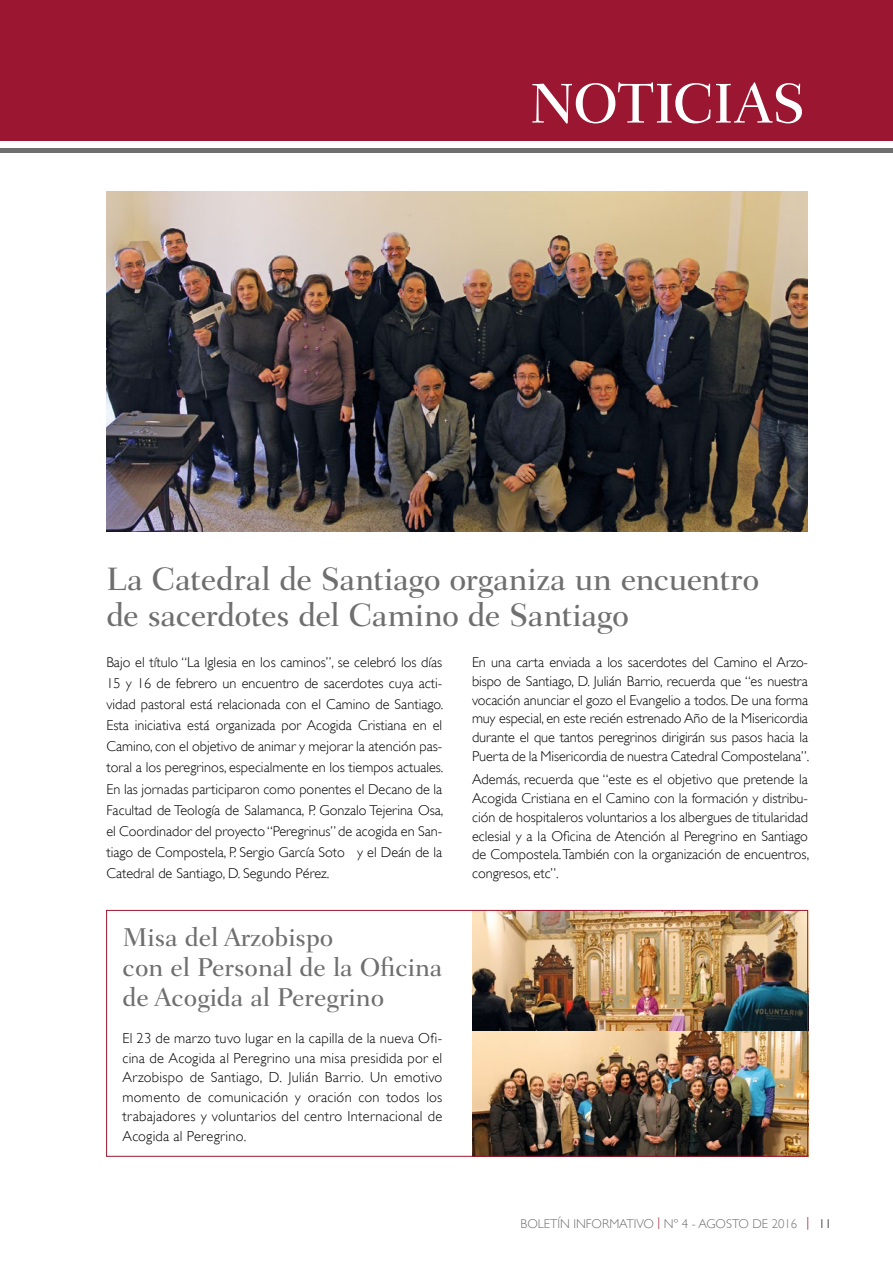
<style>
.page{position:relative;width:893px;height:1263px;background:#fff}
.page>*{position:absolute;margin:0;border:0;box-sizing:border-box;transform-origin:0 0}
.t1{font:500 57px "Fairfield LT Std";letter-spacing:-.015em;color:#fff}
.t2{font:500 33px/36px "Fairfield LT Std";letter-spacing:-.015em;color:#706f6f}
.t3{font:500 26.25px/30px "Fairfield LT Std";color:#706f6f}
.t4{font:300 14.4px/19.5px "Gill Sans";letter-spacing:.015em;color:#000;text-align:justify}
.t5{font:300 14.25px/21.1px "Gill Sans";color:#000;text-align:justify}
.t6{font:300 12.75px "Gill Sans";color:#706f6f}
.s1{color:#9b1731}
.s2{font-family:"Helvetica Neue LT Std";color:#9b1731}
.s3{color:#000}
</style>
<div class="page">
<div style="left:0;top:0;width:893px;height:140px;background:#9b1731"></div>
<hr style="left:0;top:149px;width:893px;height:4px;background:#706f6f">
<img style="left:472px;top:912px;width:334px;height:243px">
<img style="left:106px;top:191px;width:702px;height:340px">
<div style="left:106px;top:910px;width:702px;height:247px;border:1px solid #9b1731"></div>
<h1 class="t1" style="left:529px;top:71px;width:278px">NOTICIAS</h1>
<h2 class="t2" style="left:106px;top:561px;width:654px">La Catedral de Santiago organiza un encuentro de sacerdotes del Camino de Santiago</h2>
<p class="t5" style="left:106px;top:651px;width:339px">Bajo el título “La Iglesia en los caminos”, se celebró los días 15 y 16 de febrero un encuentro de sacerdotes cuya acti&shy;vidad pastoral está relacionada con el Camino de Santiago.<br>Esta iniciativa está organizada por Acogida Cristiana en el Camino, con el objetivo de animar y mejorar la atención pas&shy;toral a los peregrinos, especialmente en los tiempos actuales.<br>En las jornadas participaron como ponentes el Decano de la Facultad de Teología de Salamanca, P. Gonzalo Tejerina Osa, el Coordinador del proyecto “Peregrinus” de acogida en San&shy;tiago de Compostela, P. Sergio García Soto y el Deán de la Catedral de Santiago, D. Segundo Pérez.</p>
<p class="t5" style="left:472px;top:653px;width:339px;line-height:18.8px">En una carta enviada a los sacerdotes del Camino el Arzo&shy;bispo de Santiago, D. Julián Barrio, recuerda que “es nuestra vocación anunciar el gozo el Evangelio a todos. De una forma muy especial, en este recién estrenado Año de la Misericordia durante el que tantos peregrinos dirigirán sus pasos hacia la Puerta de la Misericordia de nuestra Catedral Compostelana”.</p>
<p class="t5" style="left:472px;top:770px;width:339px;line-height:18.8px">Además, recuerda que “este es el objetivo que pretende la Acogida Cristiana en el Camino con la formación y distribu&shy;ción de hospitaleros voluntarios a los albergues de titularidad eclesial y a la Oficina de Atención al Peregrino en Santiago de Compostela. También con la organización de encuentros, congresos, etc”.</p>
<h3 class="t3" style="left:123px;top:922px;width:321px">Misa del Arzobispo<br>con el Personal de la Oficina de Acogida al Peregrino</h3>
<p class="t4" style="left:123px;top:1028px;width:321px">El 23 de marzo tuvo lugar en la capilla de la nueva Ofi&shy;cina de Acogida al Peregrino una misa presidida por el Arzobispo de Santiago, D. Julián Barrio. Un emotivo momento de comunicación y oración con todos los trabajadores y voluntarios del centro Internacional de Acogida al Peregrino.</p>
<p class="t6" style="left:521px;top:1216px;width:312px">BOLETÍN INFORMATIVO <span class="s1">|</span> Nº 4 - AGOSTO DE 2016 <span class="s2">|</span> <span class="s3">11</span></p>
</div>
